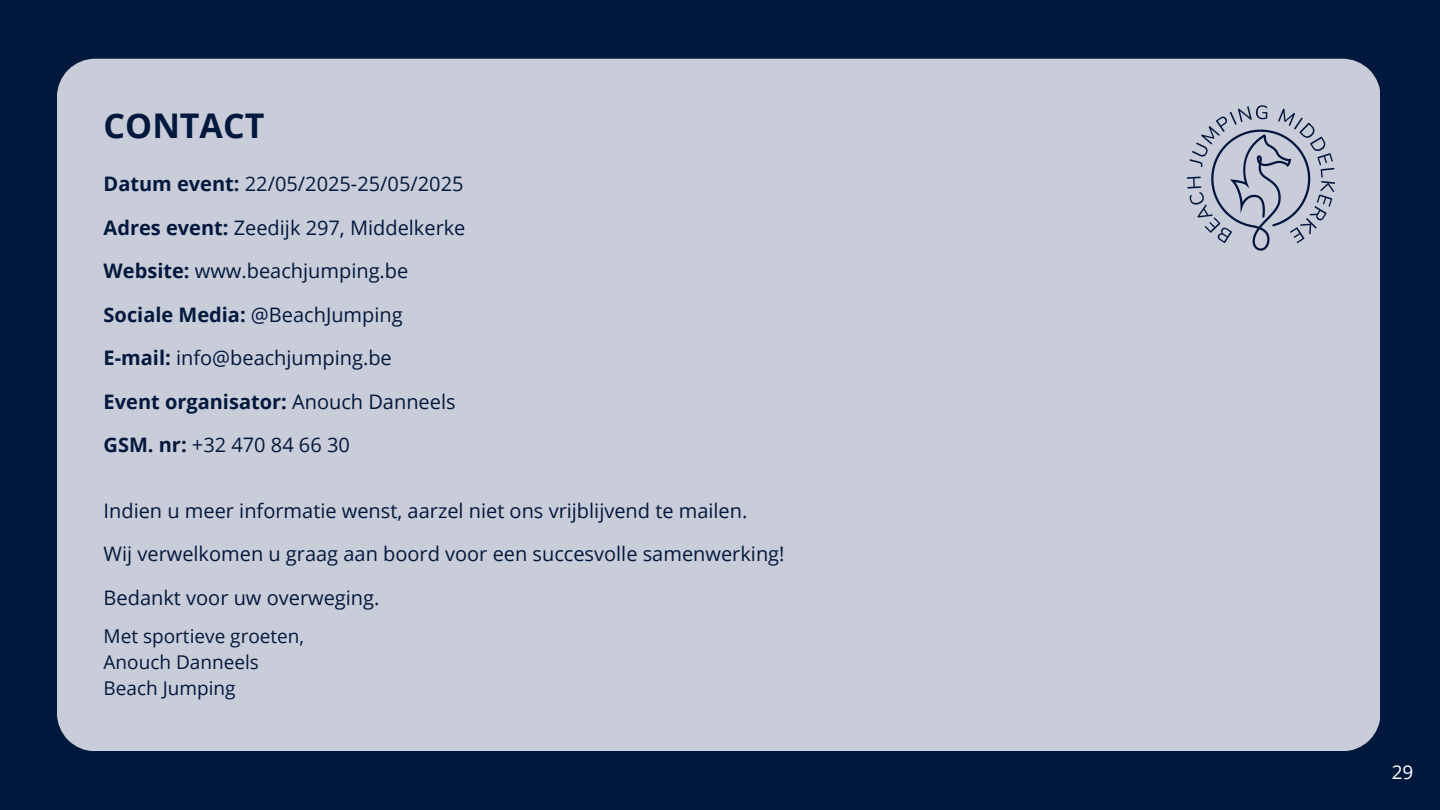
<style>
.page{position:relative;width:1440px;height:810px;background:#03183d}
.page>*{position:absolute;margin:0;border:0;box-sizing:border-box;transform-origin:0 0}
.t1{font:700 34px "Open Sans";color:#03183d}
.t2{font:20px "Open Sans";color:#03183d}
.t3{font:700 20px "Open Sans";color:#03183d}
.t4{font:19px "Open Sans";color:#03183d}
.t5{font:19px "Open Sans";color:#fff}
.s1{font-weight:700}
.s2{font-weight:400}
</style>
<div class="page">
<div style="left:57px;top:59px;width:1323px;height:692px;background:#c8cdd9"></div>
<img style="left:1163px;top:81px;width:196px;height:197px">
<p class="t1" style="left:104px;top:101px;width:162px">CONTACT</p>
<h1 class="t2" style="left:104px;top:170px;width:361px"><span class="s1">Datum event:</span> 22/05/2025-25/05/2025</h1>
<p class="t2" style="left:104px;top:214px;width:363px"><span class="s1">Adres event:</span> Zeedijk 297, Middelkerke</p>
<p class="t2" style="left:104px;top:257px;width:306px"><span class="s1">Website:</span> www.beachjumping.be</p>
<p class="t3" style="left:104px;top:301px;width:301px">Sociale Media: <span class="s2">@BeachJumping</span></p>
<p class="t2" style="left:104px;top:344px;width:290px"><span class="s1">E-mail:</span> info@beachjumping.be</p>
<p class="t3" style="left:104px;top:388px;width:354px">Event organisator: <span class="s2">Anouch Danneels</span></p>
<p class="t2" style="left:104px;top:431px;width:248px"><span class="s1">GSM. nr:</span> +32 470 84 66 30</p>
<p class="t2" style="left:104px;top:496px;width:645px">Indien u meer informatie wenst, aarzel niet ons vrijblijvend te mailen.</p>
<p class="t2" style="left:104px;top:540px;width:682px">Wij verwelkomen u graag aan boord voor een succesvolle samenwerking!</p>
<p class="t2" style="left:104px;top:583px;width:277px">Bedankt voor uw overweging.</p>
<p class="t4" style="left:104px;top:622px;width:202px">Met sportieve groeten,</p>
<p class="t4" style="left:104px;top:649px;width:157px">Anouch Danneels</p>
<p class="t4" style="left:104px;top:675px;width:134px">Beach Jumping</p>
<p class="t5" style="left:1392px;top:759px;width:23px">29</p>
</div>
